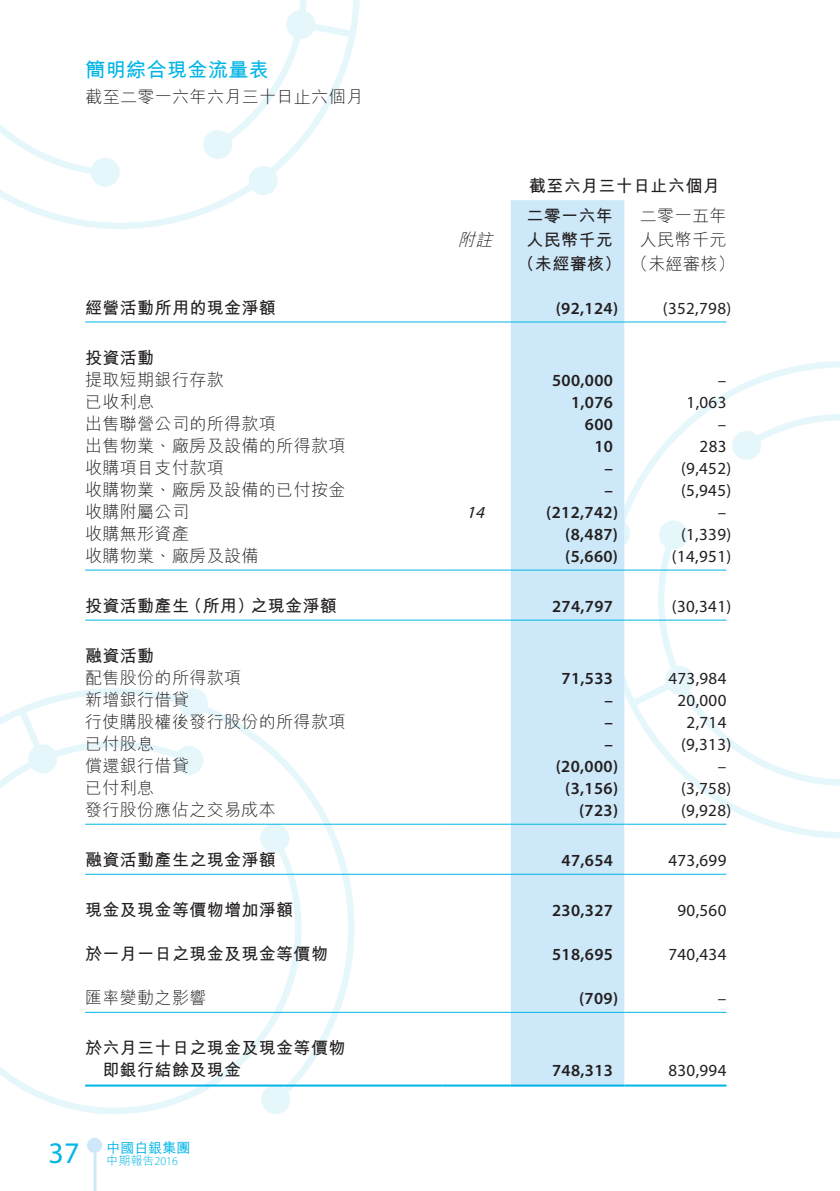
<style>
.page{position:relative;width:840px;height:1191px;background:#fff}
.page>*{position:absolute;margin:0;border:0;box-sizing:border-box;transform-origin:0 0}
.t1{font:30px "Myriad Pro";color:#00b5e6}
.t2{font:700 20px "M Hei HK";letter-spacing:.02em;color:#00b5e6}
.t3{font:300 17px "M Hei HK";letter-spacing:.02em;color:#231f20}
.t4{font:700 17px "M Hei HK";letter-spacing:.02em;color:#231f20}
.t5{font:17px "Myriad Pro";letter-spacing:.02em;color:#231f20}
.t6{font:600 17px "Myriad Pro";letter-spacing:.02em;color:#231f20}
.t7{font:italic 300 17px "M Hei HK";color:#231f20}
.t8{font:italic 17px "Myriad Pro";color:#231f20}
.t9{font:500 14px "M Hei HK";color:#00b5e6}
.t10{font:300 12px "M Hei HK";color:#00b5e6}
.s1{font-weight:300}
.s2{font-family:"Myriad Pro"}
</style>
<div class="page">
<svg style="left:0;top:688px;width:359px;height:426px"></svg>
<svg style="left:0;top:0;width:360px;height:229px"></svg>
<svg style="left:87px;top:1138px;width:15px;height:53px"></svg>
<svg style="left:624px;top:361px;width:215px;height:477px"></svg>
<div style="left:510px;top:200px;width:114px;height:884px;background:#cde8f8"></div>
<hr style="left:85px;top:322px;width:357px;height:1px;background:#00b5e6">
<hr style="left:442px;top:322px;width:68px;height:1px;background:#00b5e6">
<hr style="left:510px;top:322px;width:114px;height:1px;background:#00b5e6">
<hr style="left:624px;top:322px;width:102px;height:1px;background:#00b5e6">
<hr style="left:85px;top:570px;width:357px;height:1px;background:#00b5e6">
<hr style="left:442px;top:570px;width:68px;height:1px;background:#00b5e6">
<hr style="left:510px;top:570px;width:114px;height:1px;background:#00b5e6">
<hr style="left:624px;top:570px;width:102px;height:1px;background:#00b5e6">
<hr style="left:85px;top:620px;width:357px;height:1px;background:#00b5e6">
<hr style="left:442px;top:620px;width:68px;height:1px;background:#00b5e6">
<hr style="left:510px;top:620px;width:114px;height:1px;background:#00b5e6">
<hr style="left:624px;top:620px;width:102px;height:1px;background:#00b5e6">
<hr style="left:85px;top:824px;width:357px;height:1px;background:#00b5e6">
<hr style="left:442px;top:824px;width:68px;height:1px;background:#00b5e6">
<hr style="left:510px;top:824px;width:114px;height:1px;background:#00b5e6">
<hr style="left:624px;top:824px;width:102px;height:1px;background:#00b5e6">
<hr style="left:85px;top:874px;width:357px;height:1px;background:#00b5e6">
<hr style="left:442px;top:874px;width:68px;height:1px;background:#00b5e6">
<hr style="left:510px;top:874px;width:114px;height:1px;background:#00b5e6">
<hr style="left:624px;top:874px;width:102px;height:1px;background:#00b5e6">
<hr style="left:85px;top:1012px;width:357px;height:1px;background:#00b5e6">
<hr style="left:442px;top:1012px;width:68px;height:1px;background:#00b5e6">
<hr style="left:510px;top:1012px;width:114px;height:1px;background:#00b5e6">
<hr style="left:624px;top:1012px;width:102px;height:1px;background:#00b5e6">
<hr style="left:85px;top:1084px;width:357px;height:2px;background:#00b5e6">
<hr style="left:442px;top:1084px;width:68px;height:2px;background:#00b5e6">
<hr style="left:510px;top:1084px;width:114px;height:2px;background:#00b5e6">
<hr style="left:624px;top:1084px;width:102px;height:2px;background:#00b5e6">
<p class="t2" style="left:85px;top:55px;width:185px">簡明綜合現金流量表</p>
<p class="t3" style="left:85px;top:85px;width:279px">截至二零一六年六月三十日止六個月</p>
<p class="t4" style="left:528px;top:173px;width:192px">截至六月三十日止六個月</p>
<p class="t3" style="left:639px;top:204px;width:88px">二零一五年</p>
<p class="t4" style="left:526px;top:203px;width:88px">二零一六年</p>
<p class="t7" style="left:457px;top:228px;width:42px">附註</p>
<p class="t4" style="left:526px;top:227px;width:88px">人民幣千元</p>
<p class="t3" style="left:639px;top:228px;width:88px">人民幣千元</p>
<p class="t4" style="left:85px;top:295px;width:192px">經營活動所用的現金淨額</p>
<p class="t4" style="left:85px;top:345px;width:71px">投資活動</p>
<p class="t4" style="left:517px;top:251px;width:219px">（未經審核）<span class="s1">（未經審核(</span></p>
<p class="t5" style="left:662px;top:298px;width:70px">)352,798(</p>
<p class="t6" style="left:555px;top:297px;width:64px">)92,124(</p>
<p class="t3" style="left:85px;top:368px;width:140px">提取短期銀行存款</p>
<p class="t6" style="left:551px;top:369px;width:62px">500,000</p>
<p class="t5" style="left:717px;top:370px;width:10px">–</p>
<p class="t3" style="left:85px;top:390px;width:71px">已收利息</p>
<p class="t6" style="left:570px;top:391px;width:43px">1,076</p>
<p class="t5" style="left:686px;top:392px;width:41px">1,063</p>
<p class="t3" style="left:85px;top:412px;width:192px">出售聯營公司的所得款項</p>
<p class="t6" style="left:584px;top:413px;width:30px">600</p>
<p class="t5" style="left:717px;top:414px;width:10px">–</p>
<p class="t3" style="left:85px;top:434px;width:261px">出售物業、廠房及設備的所得款項</p>
<p class="t6" style="left:594px;top:435px;width:20px">10</p>
<p class="t5" style="left:699px;top:436px;width:28px">283</p>
<p class="t3" style="left:85px;top:456px;width:140px">收購項目支付款項</p>
<p class="t6" style="left:604px;top:457px;width:10px">–</p>
<p class="t5" style="left:680px;top:458px;width:52px">)9,452(</p>
<p class="t3" style="left:85px;top:478px;width:261px">收購物業、廠房及設備的已付按金</p>
<p class="t6" style="left:604px;top:479px;width:10px">–</p>
<p class="t5" style="left:680px;top:480px;width:52px">)5,945(</p>
<p class="t3" style="left:85px;top:500px;width:105px">收購附屬公司</p>
<p class="t8" style="left:466px;top:502px;width:25px">14</p>
<p class="t6" style="left:546px;top:501px;width:73px">)212,742(</p>
<p class="t5" style="left:717px;top:502px;width:10px">–</p>
<p class="t3" style="left:85px;top:522px;width:105px">收購無形資產</p>
<p class="t6" style="left:565px;top:523px;width:54px">)8,487(</p>
<p class="t5" style="left:680px;top:524px;width:52px">)1,339(</p>
<p class="t3" style="left:85px;top:544px;width:175px">收購物業、廠房及設備</p>
<p class="t6" style="left:565px;top:545px;width:54px">)5,660(</p>
<p class="t5" style="left:671px;top:546px;width:61px">)14,951(</p>
<p class="t4" style="left:250px;top:593px;width:88px">之現金淨額</p>
<p class="t4" style="left:185px;top:593px;width:71px">（所用）</p>
<p class="t4" style="left:85px;top:593px;width:105px">投資活動產生</p>
<p class="t4" style="left:85px;top:643px;width:71px">融資活動</p>
<p class="t6" style="left:551px;top:595px;width:62px">274,797</p>
<p class="t5" style="left:671px;top:596px;width:61px">)30,341(</p>
<p class="t3" style="left:85px;top:666px;width:157px">配售股份的所得款項</p>
<p class="t6" style="left:561px;top:667px;width:53px">71,533</p>
<p class="t5" style="left:668px;top:668px;width:59px">473,984</p>
<p class="t3" style="left:85px;top:688px;width:105px">新增銀行借貸</p>
<p class="t6" style="left:604px;top:689px;width:10px">–</p>
<p class="t5" style="left:677px;top:690px;width:50px">20,000</p>
<p class="t3" style="left:85px;top:710px;width:261px">行使購股權後發行股份的所得款項</p>
<p class="t6" style="left:604px;top:711px;width:10px">–</p>
<p class="t5" style="left:686px;top:712px;width:41px">2,714</p>
<p class="t3" style="left:85px;top:732px;width:71px">已付股息</p>
<p class="t6" style="left:604px;top:733px;width:10px">–</p>
<p class="t5" style="left:680px;top:734px;width:52px">)9,313(</p>
<p class="t3" style="left:85px;top:754px;width:105px">償還銀行借貸</p>
<p class="t6" style="left:555px;top:755px;width:64px">)20,000(</p>
<p class="t5" style="left:717px;top:756px;width:10px">–</p>
<p class="t3" style="left:85px;top:776px;width:71px">已付利息</p>
<p class="t6" style="left:565px;top:777px;width:54px">)3,156(</p>
<p class="t5" style="left:680px;top:778px;width:52px">)3,758(</p>
<p class="t3" style="left:85px;top:798px;width:192px">發行股份應佔之交易成本</p>
<p class="t6" style="left:578px;top:799px;width:40px">)723(</p>
<p class="t5" style="left:680px;top:800px;width:52px">)9,928(</p>
<p class="t4" style="left:85px;top:847px;width:192px">融資活動產生之現金淨額</p>
<p class="t6" style="left:561px;top:849px;width:53px">47,654</p>
<p class="t5" style="left:668px;top:850px;width:59px">473,699</p>
<p class="t4" style="left:85px;top:897px;width:209px">現金及現金等價物增加淨額</p>
<p class="t6" style="left:551px;top:900px;width:62px">230,327</p>
<p class="t5" style="left:677px;top:900px;width:50px">90,560</p>
<p class="t4" style="left:85px;top:941px;width:244px">於一月一日之現金及現金等價物</p>
<p class="t6" style="left:551px;top:944px;width:62px">518,695</p>
<p class="t5" style="left:668px;top:944px;width:59px">740,434</p>
<p class="t3" style="left:85px;top:986px;width:123px">匯率變動之影響</p>
<p class="t4" style="left:85px;top:1035px;width:261px">於六月三十日之現金及現金等價物</p>
<p class="t6" style="left:578px;top:987px;width:40px">)709(</p>
<p class="t5" style="left:717px;top:988px;width:10px">–</p>
<p class="t4" style="left:102px;top:1057px;width:140px">即銀行結餘及現金</p>
<p class="t6" style="left:552px;top:1060px;width:62px">748,313</p>
<p class="t5" style="left:668px;top:1060px;width:59px">830,994</p>
<h1 class="t1" style="left:49px;top:1134px;width:32px">37</h1>
<p class="t9" style="left:106px;top:1137px;width:85px">中國白銀集團</p>
<p class="t10" style="left:106px;top:1152px;width:73px">中期報告<span class="s2">2016</span></p>
</div>
